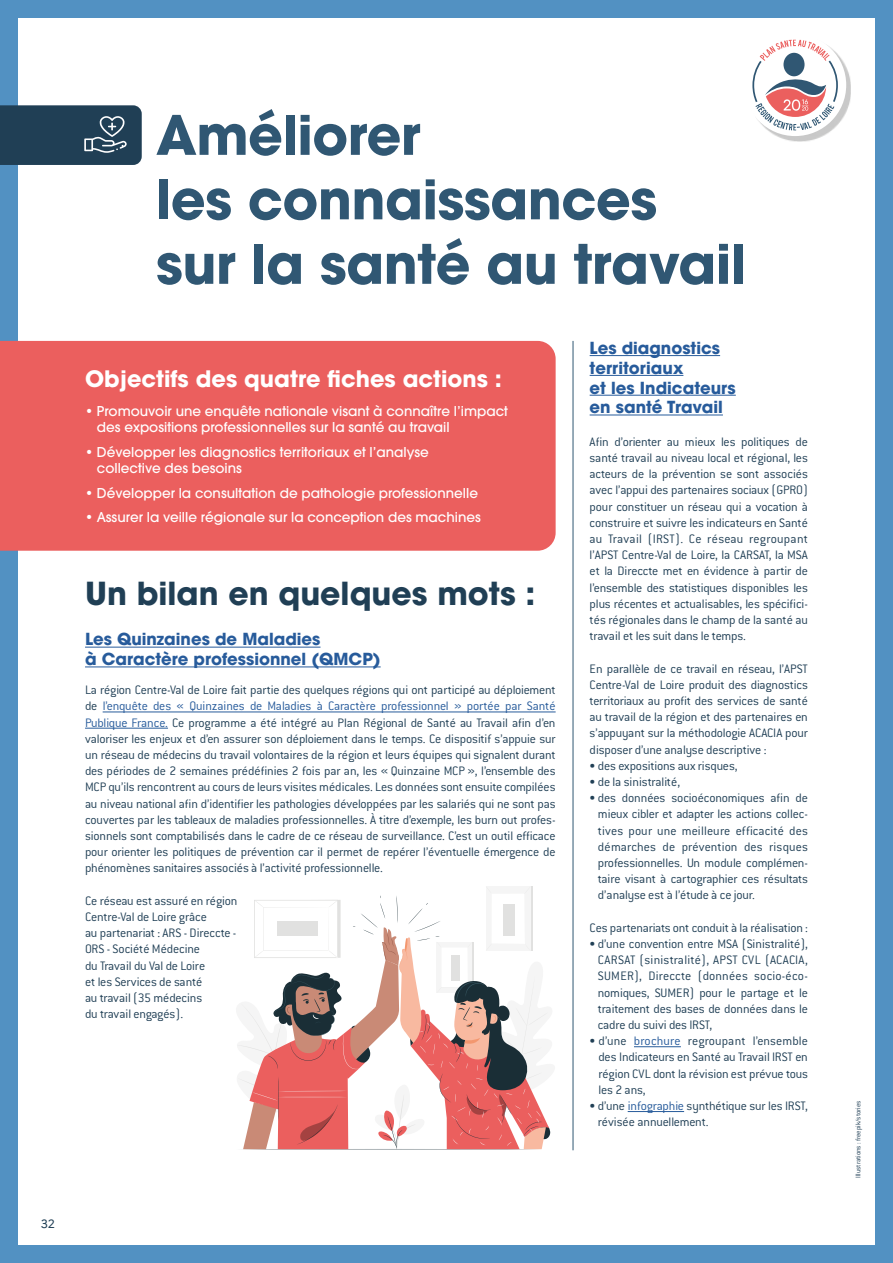
<style>
.page{position:relative;width:893px;height:1263px;background:#fff}
.page>*{position:absolute;margin:0;border:0;box-sizing:border-box;transform-origin:0 0}
.t1{font:700 54px/64.5px "Avant Garde";letter-spacing:-.01em;color:#305773}
.t2{font:700 31.5px "Avant Garde";color:#203f55}
.t3{font:700 22.5px "Avant Garde";color:#fff}
.t4{font:700 16.5px/19.8px "Avant Garde";color:#275b9b}
.t5{font:300 13.5px/16.2px "Conduit ITC";letter-spacing:-.01em;color:#203f55;text-align:justify}
.t6{font:500 13.5px/16.2px "Avant Garde";color:#fff}
.t7{font:12px "Marianne";color:#203f55}
.t8{font:300 7.5px "Conduit ITC";letter-spacing:-.015em;color:#203f55}
.s1{color:#275b9b}
</style>
<div class="page">
<div style="left:0;top:0;width:17px;height:1263px;background:#5291c2"></div>
<div style="left:0;top:0;width:893px;height:17px;background:#5291c2"></div>
<div style="left:876px;top:0;width:17px;height:1263px;background:#5291c2"></div>
<div style="left:0;top:1246px;width:893px;height:17px;background:#5291c2"></div>
<div style="left:0;top:341px;width:556px;height:210px;background:#eb5f5e"></div>
<div style="left:747px;top:38px;width:104px;height:104px;background:#1d1d1b;opacity:.24"></div>
<div style="left:744px;top:34px;width:102px;height:102px;background:#fff;border-radius:50%"></div>
<svg style="left:752px;top:39px;width:87px;height:92px"></svg>
<hr style="left:590px;top:355px;width:130px;height:1px;background:#275b9b">
<hr style="left:590px;top:375px;width:93px;height:1px;background:#275b9b">
<hr style="left:590px;top:395px;width:146px;height:1px;background:#275b9b">
<hr style="left:590px;top:415px;width:133px;height:1px;background:#275b9b">
<hr style="left:634px;top:1046px;width:47px;height:1px;background:#275b9b">
<hr style="left:628px;top:1111px;width:56px;height:1px;background:#275b9b">
<hr style="left:573px;top:341px;width:1px;height:809px;background:#305773">
<svg style="left:237px;top:886px;width:314px;height:264px"></svg>
<svg style="left:0;top:105px;width:142px;height:60px;background:#2a485d"></svg>
<hr style="left:85px;top:647px;width:235px;height:1px;background:#275b9b">
<hr style="left:85px;top:666px;width:296px;height:1px;background:#275b9b">
<hr style="left:103px;top:712px;width:453px;height:1px;background:#275b9b">
<hr style="left:85px;top:728px;width:83px;height:1px;background:#275b9b">
<p class="t7" style="left:41px;top:1216px;width:16px">32</p>
<h1 class="t1" style="left:156px;top:102px;width:592px">Améliorer<br>les connaissances sur la santé au travail</h1>
<h3 class="t3" style="left:85px;top:364px;width:418px">Objectifs des quatre fiches actions :</h3>
<p class="t6" style="left:97px;top:403px;width:412px;text-indent:-12px">• Promouvoir une enquête nationale visant à connaître l’impact des expositions professionnelles sur la santé au travail</p>
<p class="t6" style="left:97px;top:444px;width:333px;text-indent:-12px">• Développer les diagnostics territoriaux et l’analyse collective des besoins</p>
<p class="t6" style="left:85px;top:485px;width:394px">• Développer la consultation de pathologie professionnelle</p>
<p class="t6" style="left:85px;top:509px;width:397px">• Assurer la veille régionale sur la conception des machines</p>
<h2 class="t2" style="left:85px;top:573px;width:452px">Un bilan en quelques mots :</h2>
<p class="t4" style="left:85px;top:629px;width:297px">Les Quinzaines de Maladies<br>à Caractère professionnel (QMCP)</p>
<p class="t5" style="left:85px;top:682px;width:472px">La région Centre-Val de Loire fait partie des quelques régions qui ont participé au déploiement de <span class="s1">l’enquête des « Quinzaines de Maladies à Caractère professionnel » portée par Santé Publique France.</span> Ce programme a été intégré au Plan Régional de Santé au Travail afin d’en valoriser les enjeux et d’en assurer son déploiement dans le temps. Ce dispositif s’appuie sur un réseau de médecins du travail volontaires de la région et leurs équipes qui signalent durant des périodes de 2 semaines prédéfinies 2 fois par an, les « Quinzaine MCP », l’ensemble des MCP qu’ils rencontrent au cours de leurs visites médicales. Les données sont ensuite compilées au niveau national afin d’identifier les pathologies développées par les salariés qui ne sont pas couvertes par les tableaux de maladies professionnelles. À titre d’exemple, les burn out profes&shy;sionnels sont comptabilisés dans le cadre de ce réseau de surveillance. C’est un outil efficace pour orienter les politiques de prévention car il permet de repérer l’éventuelle émergence de phénomènes sanitaires associés à l’activité professionnelle.</p>
<p class="t5" style="left:85px;top:892px;width:154px;text-align:left">Ce réseau est assuré en région<br>Centre-Val de Loire grâce<br>au partenariat : ARS - Direccte -<br>ORS - Société Médecine<br>du Travail du Val de Loire<br>et les Services de santé<br>au travail (35 médecins<br>du travail engagés).</p>
<p class="t4" style="left:590px;top:338px;width:148px">Les diagnostics territoriaux<br>et les Indicateurs en santé Travail</p>
<p class="t5" style="left:590px;top:433px;width:220px">Afin d’orienter au mieux les politiques de santé travail au niveau local et régional, les acteurs de la prévention se sont associés avec l’appui des partenaires sociaux (GPRO) pour constituer un réseau qui a vocation à construire et suivre les indicateurs en Santé au Travail (IRST). Ce réseau regroupant l’APST Centre-Val de Loire, la CARSAT, la MSA et la Direccte met en évidence à partir de l’ensemble des statistiques disponibles les plus récentes et actualisables, les spécifici&shy;tés régionales dans le champ de la santé au travail et les suit dans le temps.</p>
<p class="t5" style="left:590px;top:660px;width:220px">En parallèle de ce travail en réseau, l’APST Centre-Val de Loire produit des diagnostics territoriaux au profit des services de santé au travail de la région et des partenaires en s’appuyant sur la méthodologie ACACIA pour disposer d’une analyse descriptive :</p>
<p class="t5" style="left:590px;top:757px;width:149px">• des expositions aux risques,</p>
<p class="t5" style="left:590px;top:774px;width:92px">• de la sinistralité,</p>
<p class="t5" style="left:598px;top:790px;width:212px;text-indent:-8px">• des données socioéconomiques afin de mieux cibler et adapter les actions collec&shy;tives pour une meilleure efficacité des démarches de prévention des risques professionnelles. Un module complémen&shy;taire visant à cartographier ces résultats d’analyse est à l’étude à ce jour.</p>
<p class="t5" style="left:590px;top:919px;width:220px">Ces partenariats ont conduit à la réalisation :</p>
<p class="t5" style="left:598px;top:936px;width:212px;text-indent:-8px">• d’une convention entre MSA (Sinistralité), CARSAT (sinistralité), APST CVL (ACACIA, SUMER), Direccte (données socio-éco&shy;nomiques, SUMER) pour le partage et le traitement des bases de données dans le cadre du suivi des IRST,</p>
<p class="t5" style="left:598px;top:1033px;width:211px;text-indent:-9px">• d’une <span class="s1">brochure</span> regroupant l’ensemble des Indicateurs en Santé au Travail IRST en région CVL dont la révision est prévue tous les 2 ans,</p>
<p class="t5" style="left:598px;top:1098px;width:212px;text-indent:-8px">• d’une <span class="s1">infographie</span> synthétique sur les IRST, révisée annuellement.</p>
<p class="t8" style="left:854px;top:1178px;width:79px;rotate:-90deg">Illustrations : freepik/stories</p>
</div>
